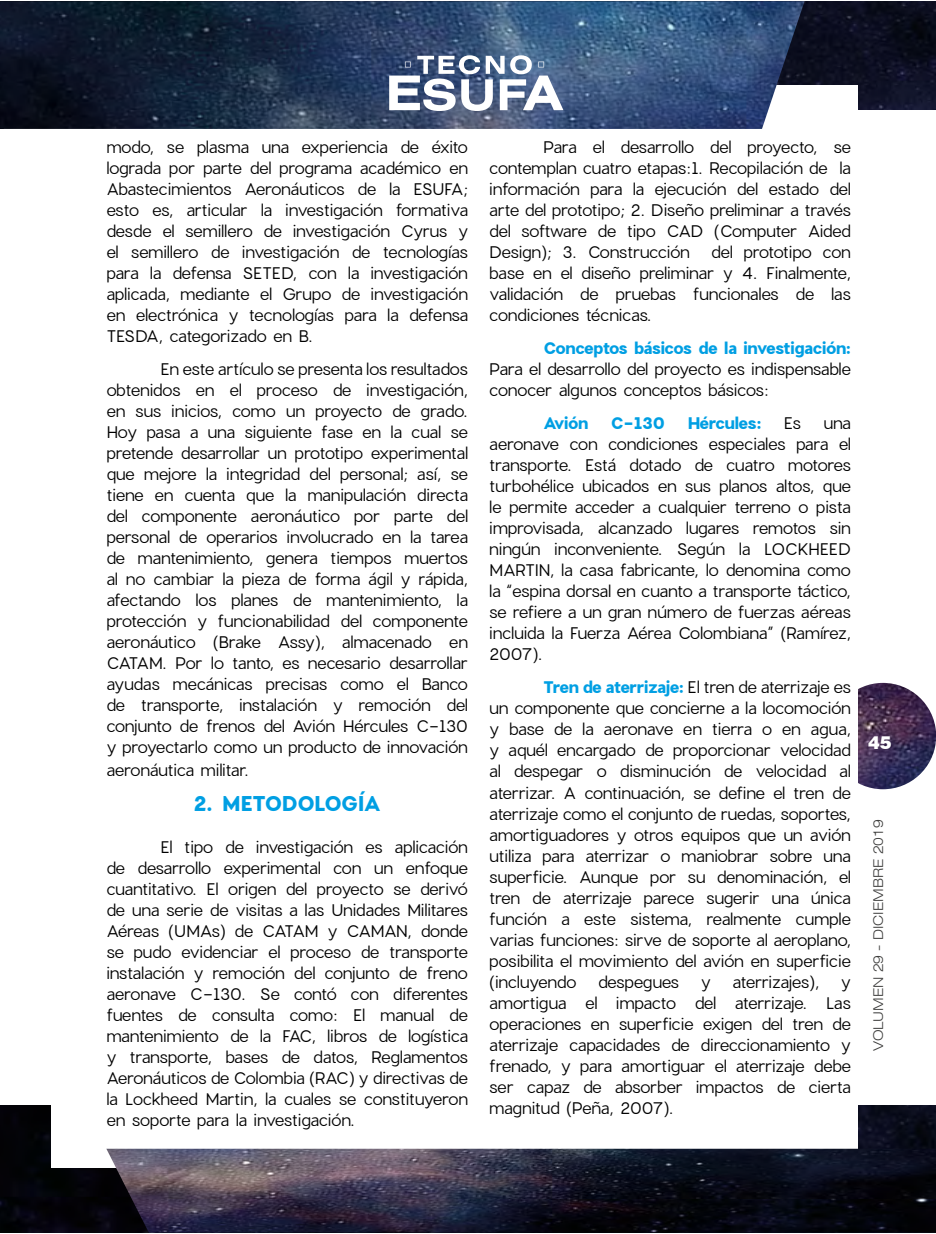
<style>
.page{position:relative;width:936px;height:1234px;background:#fff}
.page>*{position:absolute;margin:0;border:0;box-sizing:border-box;transform-origin:0 0}
.t1{font:700 21px "Charlevoix Pro";letter-spacing:-.04em;color:#009fe3}
.t2{font:900 18px "Swiss 721 BT";color:#fff}
.t3{font:16.5px/21px "Charlevoix Pro";letter-spacing:-.02em;color:#000;text-align:justify}
.t4{font:700 16.5px "Charlevoix Pro";letter-spacing:-.03em;color:#009fe3}
.t5{font:300 expanded 13.5px "Swiss 721 BT";color:#3c3c3b}
.s1{font-weight:700;color:#009fe3}
</style>
<div class="page">
<img style="left:829px;top:682px;width:106px;height:107px;border-radius:52px">
<img style="left:0;top:1105px;width:935px;height:127px">
<img style="left:804px;top:1px;width:131px;height:108px">
<div style="left:51px;top:85px;width:806px;height:1082px;background:#fff"></div>
<img style="left:0;top:1px;width:804px;height:128px">
<img style="left:106px;top:1148px;width:829px;height:84px">
<svg style="left:389px;top:55px;width:174px;height:56px"></svg>
<p class="t3" style="left:106px;top:136px;width:363px">modo, se plasma una experiencia de éxito lograda por parte del programa académico en Abastecimientos Aeronáuticos de la ESUFA; esto es, articular la investigación formativa desde el semillero de investigación Cyrus y el semillero de investigación de tecnologías para la defensa SETED, con la investigación aplicada, mediante el Grupo de investigación en electrónica y tecnologías para la defensa TESDA, categorizado en B.</p>
<p class="t3" style="left:106px;top:358px;width:363px;text-indent:54px">En este artículo se presenta los resultados obtenidos en el proceso de investigación, en sus inicios, como un proyecto de grado.<br>Hoy pasa a una siguiente fase en la cual se pretende desarrollar un prototipo experimental que mejore la integridad del personal; así, se tiene en cuenta que la manipulación directa del componente aeronáutico por parte del personal de operarios involucrado en la tarea de mantenimiento, genera tiempos muertos al no cambiar la pieza de forma ágil y rápida, afectando los planes de mantenimiento, la protección y funcionabilidad del componente aeronáutico (Brake Assy), almacenado en CATAM. Por lo tanto, es necesario desarrollar ayudas mecánicas precisas como el Banco de transporte, instalación y remoción del conjunto de frenos del Avión Hércules C-130 y proyectarlo como un producto de innovación</p>
<p class="t3" style="left:106px;top:759px;width:144px">aeronáutica militar.</p>
<p class="t1" style="left:193px;top:788px;width:189px">2. METODOLOGÍA</p>
<p class="t3" style="left:106px;top:836px;width:363px;text-indent:54px">El tipo de investigación es aplicación de desarrollo experimental con un enfoque cuantitativo. El origen del proyecto se derivó de una serie de visitas a las Unidades Militares Aéreas (UMAs) de CATAM y CAMAN, donde se pudo evidenciar el proceso de transporte instalación y remoción del conjunto de freno aeronave C-130. Se contó con diferentes fuentes de consulta como: El manual de mantenimiento de la FAC, libros de logística y transporte, bases de datos, Reglamentos Aeronáuticos de Colombia (RAC) y directivas de la Lockheed Martin, la cuales se constituyeron en soporte para la investigación.</p>
<p class="t3" style="left:489px;top:136px;width:363px;text-indent:54px">Para el desarrollo del proyecto, se contemplan cuatro etapas:1. Recopilación de la información para la ejecución del estado del arte del prototipo; 2. Diseño preliminar a través del software de tipo CAD (Computer Aided Design); 3. Construcción</p>
<p class="t3" style="left:489px;top:241px;width:363px;text-indent:222px">del prototipo con base en el diseño preliminar y 4. Finalmente, validación de pruebas funcionales de las condiciones técnicas.</p>
<p class="t4" style="left:543px;top:337px;width:309px">Conceptos básicos de la investigación:</p>
<p class="t3" style="left:489px;top:358px;width:363px">Para el desarrollo del proyecto es indispensable conocer algunos conceptos básicos:</p>
<p class="t4" style="left:543px;top:412px;width:46px">Avión</p>
<p class="t4" style="left:610px;top:412px;width:56px">C-130</p>
<p class="t4" style="left:687px;top:412px;width:75px">Hércules:</p>
<p class="t3" style="left:783px;top:412px;width:19px">Es</p>
<p class="t3" style="left:489px;top:412px;width:363px;text-indent:334px">una aeronave con condiciones especiales para el transporte. Está dotado de cuatro motores turbohélice ubicados en sus planos altos, que le permite acceder a cualquier terreno o pista improvisada, alcanzado lugares remotos sin ningún inconveniente. Según la LOCKHEED MARTIN, la casa fabricante, lo denomina como la “espina dorsal en cuanto a transporte táctico, se refiere a un gran número de fuerzas aéreas incluida la Fuerza Aérea Colombiana” (Ramírez, 2007).</p>
<p class="t3" style="left:489px;top:677px;width:363px;text-indent:54px"><span class="s1">Tren de aterrizaje:</span> El tren de aterrizaje es un componente que concierne a la locomoción y base de la aeronave en tierra o en agua, y aquél encargado de proporcionar velocidad al despegar o disminución de velocidad al aterrizar. A continuación, se define el tren de aterrizaje como el conjunto de ruedas, soportes, amortiguadores y otros equipos que un avión utiliza para aterrizar o maniobrar sobre una superficie. Aunque por su denominación, el tren de aterrizaje parece sugerir una única función a este sistema, realmente cumple varias funciones: sirve de soporte al aeroplano, posibilita el movimiento del avión en superficie (incluyendo</p>
<p class="t3" style="left:598px;top:971px;width:83px">despegues</p>
<p class="t3" style="left:700px;top:971px;width:11px">y</p>
<p class="t3" style="left:732px;top:971px;width:88px">aterrizajes),</p>
<p class="t3" style="left:489px;top:971px;width:363px;text-indent:351px">y amortigua el impacto del aterrizaje. Las operaciones en superficie exigen del tren de aterrizaje capacidades de direccionamiento y frenado, y para amortiguar el aterrizaje debe ser capaz de absorber impactos de cierta magnitud (Peña, 2007).</p>
<p class="t2" style="left:868px;top:731px;width:25px">45</p>
<p class="t5" style="left:870px;top:1050px;width:233px;rotate:-90deg">VOLUMEN 29 - DICIEMBRE 2019</p>
</div>
